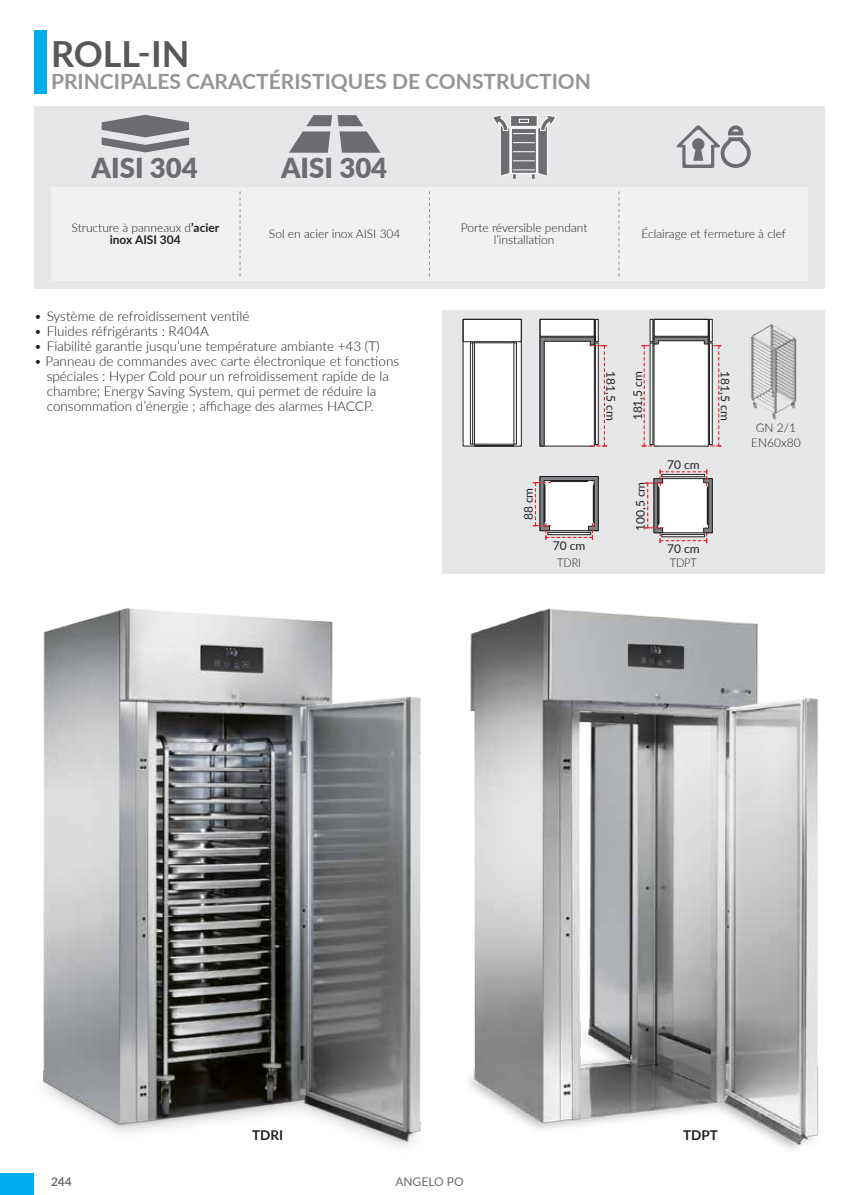
<style>
.page{position:relative;width:859px;height:1195px;background:#fff}
.page>*{position:absolute;margin:0;border:0;box-sizing:border-box;transform-origin:0 0}
.t1{font:700 36px "Lato";color:#57585a}
.t2{font:900 27.6px "Lato";color:#6c6d70}
.t3{font:700 21px "Lato";color:#939598}
.t4{font:300 13.5px/15px "Lato";color:#231f20}
.t5{font:700 13.5px "Lato";color:#231f20}
.t6{font:300 12px/12px "Lato";color:#231f20;text-align:center}
.t7{font:12px "Lato";color:#231f20}
.t8{font:300 12px "Lato";color:#231f20;scale:.9 1}
.t9{font:12px "Lato";color:#6c6d70}
.t10{font:700 12px "Lato";color:#6c6d70}
.s1{font-weight:700}
</style>
<div class="page">
<div style="left:34px;top:30px;width:13px;height:64px;background:#00aeef"></div>
<div style="left:0;top:1174px;width:34px;height:21px;background:#00aeef"></div>
<img style="left:484px;top:608px;width:335px;height:541px">
<img style="left:42px;top:608px;width:442px;height:539px">
<div style="left:34px;top:106px;width:791px;height:183px;background:#e6e7e9"></div>
<div style="left:51px;top:187px;width:757px;height:94px;background:#f1f1f2"></div>
<svg style="left:240px;top:191px;width:1px;height:85px"></svg>
<svg style="left:429px;top:191px;width:1px;height:85px"></svg>
<svg style="left:618px;top:191px;width:1px;height:85px"></svg>
<svg style="left:492px;top:115px;width:64px;height:64px"></svg>
<svg style="left:676px;top:125px;width:75px;height:43px"></svg>
<svg style="left:102px;top:115px;width:87px;height:37px"></svg>
<svg style="left:289px;top:115px;width:92px;height:38px"></svg>
<div style="left:442px;top:310px;width:383px;height:264px;background:#e6e7e9"></div>
<div style="left:463px;top:319px;width:58px;height:127px;background:#fff"></div>
<div style="left:463px;top:319px;width:59px;height:127px;border:1px solid #231f20"></div>
<div style="left:463px;top:319px;width:59px;height:23px;border:1px solid #231f20"></div>
<div style="left:470px;top:342px;width:47px;height:103px;border:1px solid #231f20"></div>
<div style="left:474px;top:445px;width:40px;height:1px;border:1px solid #231f20"></div>
<hr style="left:474px;top:343px;width:1px;height:101px;background:#231f20">
<hr style="left:513px;top:343px;width:1px;height:101px;background:#231f20">
<hr style="left:472px;top:343px;width:1px;height:101px;background:#231f20">
<div style="left:540px;top:319px;width:54px;height:127px;background:#fff"></div>
<div style="left:595px;top:319px;width:4px;height:23px;border:1px solid #231f20"></div>
<div style="left:540px;top:319px;width:55px;height:18px;border:1px solid #231f20"></div>
<svg style="left:539px;top:336px;width:68px;height:111px"></svg>
<div style="left:654px;top:319px;width:54px;height:127px;background:#fff"></div>
<div style="left:709px;top:319px;width:4px;height:23px;border:1px solid #231f20"></div>
<div style="left:654px;top:319px;width:55px;height:18px;border:1px solid #231f20"></div>
<svg style="left:642px;top:336px;width:79px;height:110px"></svg>
<svg style="left:533px;top:476px;width:66px;height:64px;background:#cbc5c6"></svg>
<svg style="left:645px;top:469px;width:68px;height:74px"></svg>
<img style="left:751px;top:325px;width:20px;height:83px">
<h1 class="t1" style="left:51px;top:28px;width:140px">ROLL-IN</h1>
<h3 class="t3" style="left:51px;top:66px;width:541px">PRINCIPALES CARACTÉRISTIQUES DE CONSTRUCTION</h3>
<h2 class="t2" style="left:92px;top:147px;width:108px">AISI 304</h2>
<h2 class="t2" style="left:281px;top:147px;width:108px">AISI 304</h2>
<p class="t6" style="left:72px;top:221px;width:149px">Structure à panneaux d<span class="s1">’acier inox AISI 304</span></p>
<p class="t6" style="left:269px;top:227px;width:133px">Sol en acier inox AISI 304</p>
<p class="t6" style="left:461px;top:221px;width:128px">Porte réversible pendant l’installation</p>
<p class="t6" style="left:641px;top:227px;width:146px">Éclairage et fermeture à clef</p>
<p class="t4" style="left:34px;top:308px;width:217px">• Système de refroidissement ventilé</p>
<p class="t4" style="left:34px;top:323px;width:177px">• Fluides réfrigérants : R404A</p>
<p class="t4" style="left:34px;top:338px;width:347px">• Fiabilité garantie jusqu’une température ambiante +43 (T)</p>
<p class="t4" style="left:47px;top:353px;width:354px;text-indent:-13px">• Panneau de commandes avec carte électronique et fonctions spéciales : Hyper Cold pour un refroidissement rapide de la chambre; Energy Saving System, qui permet de réduire la consommation d’énergie ; affichage des alarmes HACCP.</p>
<p class="t7" style="left:520px;top:520px;width:34px;rotate:-90deg">88 cm</p>
<p class="t7" style="left:629px;top:420px;width:51px;rotate:-90deg">181,5 cm</p>
<p class="t7" style="left:619px;top:371px;width:51px;rotate:90deg">181,5 cm</p>
<p class="t7" style="left:734px;top:371px;width:51px;rotate:90deg">181,5 cm</p>
<p class="t7" style="left:632px;top:531px;width:51px;rotate:-90deg">100,5 cm</p>
<p class="t7" style="left:667px;top:456px;width:34px">70 cm</p>
<p class="t7" style="left:553px;top:537px;width:34px">70 cm</p>
<p class="t7" style="left:667px;top:540px;width:34px">70 cm</p>
<p class="t8" style="left:557px;top:554px;width:28px">TDRI</p>
<p class="t8" style="left:670px;top:554px;width:31px">TDPT</p>
<p class="t6" style="left:751px;top:419px;width:51px;line-height:15px">GN 2/1<br>EN60x80</p>
<p class="t5" style="left:252px;top:1125px;width:33px">TDRI</p>
<p class="t5" style="left:683px;top:1125px;width:36px">TDPT</p>
<p class="t10" style="left:51px;top:1173px;width:22px">244</p>
<p class="t9" style="left:395px;top:1173px;width:70px">ANGELO PO</p>
</div>
